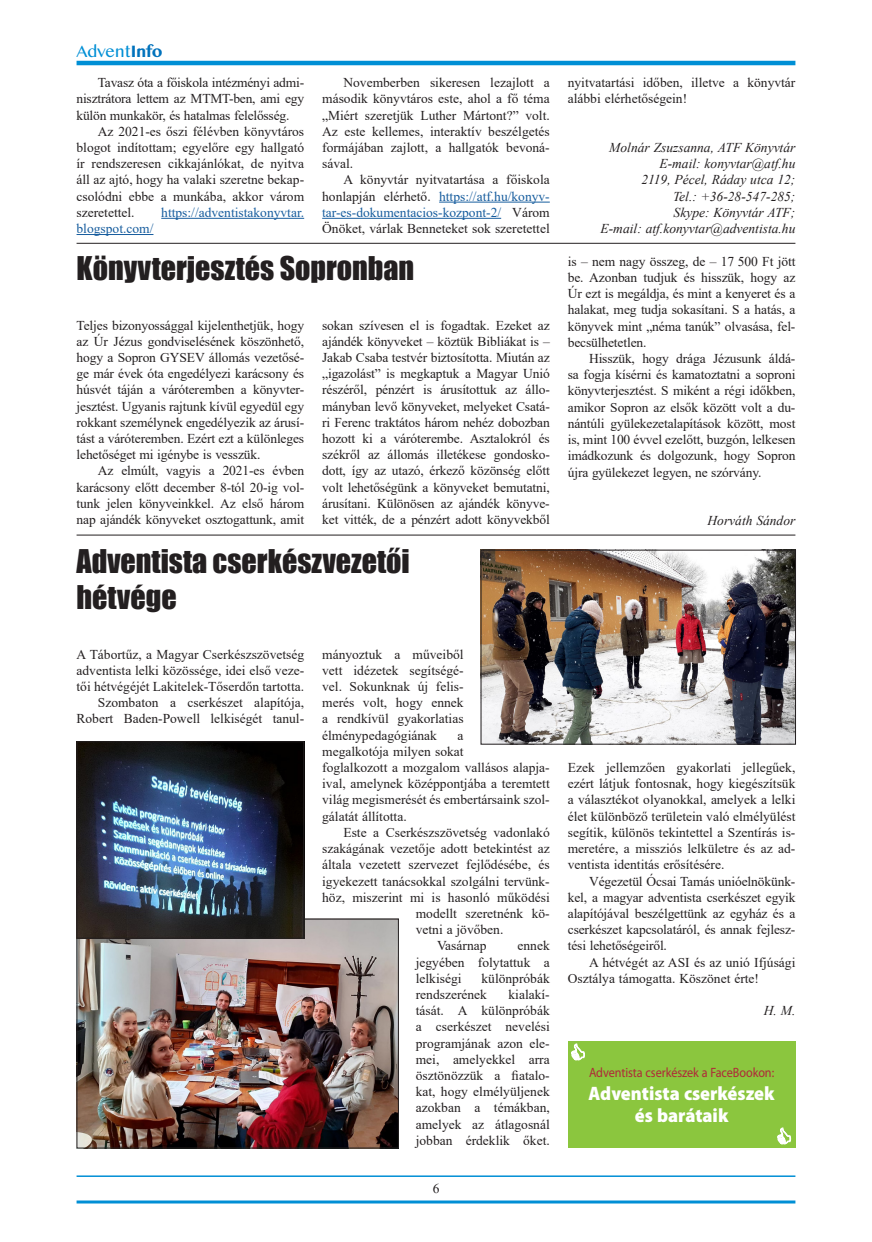
<style>
.page{position:relative;width:872px;height:1242px;background:#fff}
.page>*{position:absolute;margin:0;border:0;box-sizing:border-box;transform-origin:0 0}
.t1{font:30px/36px "Impact";color:#231f20}
.t2{font:900 semi-condensed 19.5px/22.5px "Myriad Pro";color:#fff;text-align:center}
.t3{font:15px "Bangla MN";letter-spacing:-.03em;color:#008fd5}
.t4{font:13.5px/16.2px "Times New Roman";color:#231f20;text-align:justify}
.t5{font:italic 13.5px/16.2px "Times New Roman";color:#231f20;text-align:right}
.t6{font:13.5px "Times New Roman";color:#175d9e}
.t7{font:13.5px "Myriad Pro";letter-spacing:-.005em;color:#af2938;scale:.9 1}
.s1{font-weight:700;color:#0072bc}
.s2{color:#175d9e}
</style>
<div class="page">
<hr style="left:77px;top:61px;width:718px;height:4px;background:#008fd5">
<hr style="left:77px;top:1175px;width:718px;height:2px;background:#008fd5">
<hr style="left:77px;top:1200px;width:718px;height:3px;background:#008fd5">
<hr style="left:161px;top:218px;width:143px;height:1px;background:#175d9e">
<hr style="left:77px;top:234px;width:76px;height:1px;background:#175d9e">
<hr style="left:439px;top:202px;width:111px;height:1px;background:#175d9e">
<hr style="left:322px;top:218px;width:179px;height:1px;background:#175d9e">
<hr style="left:77px;top:243px;width:718px;height:1px;background:#231f20">
<hr style="left:77px;top:535px;width:718px;height:1px;background:#231f20">
<img style="left:482px;top:552px;width:312px;height:190px">
<div style="left:480px;top:550px;width:316px;height:194px;border:1px solid #231f20"></div>
<img style="left:79px;top:920px;width:318px;height:226px">
<div style="left:77px;top:918px;width:322px;height:230px;border:1px solid #231f20"></div>
<img style="left:79px;top:743px;width:223px;height:193px">
<div style="left:77px;top:741px;width:227px;height:197px;border:1px solid #231f20"></div>
<div style="left:568px;top:1041px;width:227px;height:106px;background:#8bc63e"></div>
<p class="t3" style="left:77px;top:41px;width:87px">Advent<span class="s1">Info</span></p>
<p class="t4" style="left:77px;top:74px;width:229px;text-indent:21px">Tavasz óta a főiskola intézményi admi&shy;nisztrátora lettem az MTMT-ben, ami egy külön munkakör, és hatalmas felelősség.</p>
<p class="t4" style="left:77px;top:123px;width:229px;text-indent:21px">Az 2021-es őszi félévben könyvtáros blogot indítottam; egyelőre egy hallgató ír rendszeresen cikkajánlókat, de nyitva áll az ajtó, hogy ha valaki szeretne bekap&shy;csolódni ebbe a munkába, akkor várom szeretettel.</p>
<p class="t6" style="left:161px;top:203px;width:144px">https://adventistakonyvtar.</p>
<p class="t6" style="left:77px;top:219px;width:78px">blogspot.com/</p>
<p class="t4" style="left:322px;top:74px;width:229px;text-indent:21px">Novemberben sikeresen lezajlott a második könyvtáros este, ahol a fő téma „Miért szeretjük Luther Mártont?” volt.<br>Az este kellemes, interaktív beszélgetés formájában zajlott, a hallgatók bevoná&shy;sával.</p>
<p class="t4" style="left:322px;top:171px;width:229px;text-indent:21px">A könyvtár nyitvatartása a főiskola honlapján elérhető. <span class="s2">https://atf.hu/konyv&shy;tar-es-dokumentacios-kozpont-2/</span> Várom Önöket, várlak Benneteket sok szeretettel</p>
<h1 class="t1" style="left:77px;top:250px;width:339px">Könyvterjesztés Sopronban</h1>
<p class="t4" style="left:77px;top:316px;width:229px">Teljes bizonyossággal kijelenthetjük, hogy az Úr Jézus gondviselésének köszönhető, hogy a Sopron GYSEV állomás vezetősé&shy;ge már évek óta engedélyezi karácsony és húsvét táján a váróteremben a könyvter&shy;jesztést. Ugyanis rajtunk kívül egyedül egy rokkant személynek engedélyezik az árusí&shy;tást a váróteremben. Ezért ezt a különleges lehetőséget mi igénybe is vesszük.</p>
<p class="t4" style="left:77px;top:462px;width:229px;text-indent:21px">Az elmúlt, vagyis a 2021-es évben karácsony előtt december 8-tól 20-ig vol&shy;tunk jelen könyveinkkel. Az első három nap ajándék könyveket osztogattunk, amit</p>
<p class="t4" style="left:322px;top:316px;width:229px">sokan szívesen el is fogadtak. Ezeket az ajándék könyveket – köztük Bibliákat is – Jakab Csaba testvér biztosította. Miután az „igazolást” is megkaptuk a Magyar Unió részéről, pénzért is árusítottuk az állo&shy;mányban levő könyveket, melyeket Csatá&shy;ri Ferenc traktátos három nehéz dobozban hozott ki a váróterembe. Asztalokról és székről az állomás illetékese gondosko&shy;dott, így az utazó, érkező közönség előtt volt lehetőségünk a könyveket bemutatni, árusítani. Különösen az ajándék könyve&shy;ket vitték, de a pénzért adott könyvekből</p>
<h1 class="t1" style="left:77px;top:543px;width:335px">Adventista cserkészvezetői hétvége</h1>
<p class="t4" style="left:77px;top:645px;width:229px;text-align:right">A Tábortűz, a Magyar Cserkészszövetség adventista lelki közössége, idei első veze&shy;tői hétvégéjét Lakitelek-Tőserdőn tartotta.<br>Szombaton a cserkészet alapítója, Robert Baden-Powell lelkiségét tanul-</p>
<p class="t4" style="left:322px;top:645px;width:143px">mányoztuk a műveiből vett idézetek segítségé&shy;vel. Sokunknak új felis&shy;merés volt, hogy ennek a rendkívül gyakorlatias élménypedagógiának</p>
<p class="t4" style="left:322px;top:726px;width:229px;text-align:left;text-indent:135px">a<br>megalkotója milyen sokat<br>foglalkozott a mozgalom vallásos alapja&shy;ival, amelynek középpontjába a teremtett világ megismerését és embertársaink szol&shy;gálatát állította.</p>
<p class="t4" style="left:343px;top:824px;width:208px">Este a Cserkészszövetség vadonlakó</p>
<p class="t4" style="left:322px;top:840px;width:229px">szakágának vezetője adott betekintést az</p>
<p class="t4" style="left:322px;top:856px;width:229px">általa vezetett szervezet fejlődésébe, és</p>
<p class="t4" style="left:322px;top:872px;width:229px">igyekezett tanácsokkal szolgálni tervünk-</p>
<p class="t4" style="left:322px;top:888px;width:229px">höz, miszerint mi is hasonló működési</p>
<p class="t4" style="left:416px;top:905px;width:135px">modellt szeretnénk kö-</p>
<p class="t4" style="left:416px;top:921px;width:89px">vetni a jövőben.</p>
<p class="t4" style="left:437px;top:937px;width:51px">Vasárnap</p>
<p class="t4" style="left:416px;top:937px;width:135px;text-indent:102px">ennek jegyében folytattuk a lelkiségi</p>
<p class="t4" style="left:416px;top:969px;width:135px;text-indent:66px">különpróbák rendszerének</p>
<p class="t4" style="left:416px;top:986px;width:135px;text-indent:93px">kialakí&shy;tását. A különpróbák a cserkészet nevelési programjának azon ele&shy;mei, amelyekkel arra ösztönözzük a fiatalo&shy;kat, hogy elmélyüljenek azokban a témákban, amelyek az átlagosnál jobban érdeklik őket.</p>
<p class="t4" style="left:433px;top:1180px;width:8px">6</p>
<p class="t4" style="left:568px;top:74px;width:229px">nyitvatartási időben, illetve a könyvtár alábbi elérhetőségein!</p>
<p class="t5" style="left:600px;top:139px;width:196px">Molnár Zsuzsanna, ATF Könyvtár<br>E-mail: konyvtar@atf.hu<br>2119, Pécel, Ráday utca 12;<br>Tel.: +36-28-547-285;<br>Skype: Könyvtár ATF;<br>E-mail: atf.konyvtar@adventista.hu</p>
<p class="t4" style="left:568px;top:253px;width:229px">is – nem nagy összeg, de – 17 500 Ft jött be. Azonban tudjuk és hisszük, hogy az Úr ezt is megáldja, és mint a kenyeret és a halakat, meg tudja sokasítani. S a hatás, a könyvek mint „néma tanúk” olvasása, fel&shy;becsülhetetlen.</p>
<p class="t4" style="left:568px;top:350px;width:229px;text-indent:21px">Hisszük, hogy drága Jézusunk áldá&shy;sa fogja kísérni és kamatoztatni a soproni könyvterjesztést. S miként a régi időkben, amikor Sopron az elsők között volt a du&shy;nántúli gyülekezetalapítások között, most is, mint 100 évvel ezelőtt, buzgón, lelkesen imádkozunk és dolgozunk, hogy Sopron újra gyülekezet legyen, ne szórvány.</p>
<p class="t5" style="left:707px;top:512px;width:89px">Horváth Sándor</p>
<p class="t4" style="left:568px;top:759px;width:229px">Ezek jellemzően gyakorlati jellegűek, ezért látjuk fontosnak, hogy kiegészítsük a választékot olyanokkal, amelyek a lelki élet különböző területein való elmélyülést segítik, különös tekintettel a Szentírás is&shy;meretére, a missziós lelkületre és az ad&shy;ventista identitás erősítésére.</p>
<p class="t4" style="left:568px;top:872px;width:229px;text-indent:21px">Végezetül Ócsai Tamás unióelnökünk&shy;kel, a magyar adventista cserkészet egyik alapítójával beszélgettünk az egyház és a cserkészet kapcsolatáról, és annak fejlesz&shy;tési lehetőségeiről.</p>
<p class="t4" style="left:568px;top:953px;width:229px;text-indent:21px">A hétvégét az ASI és az unió Ifjúsági<br>Osztálya támogatta. Köszönet érte!</p>
<p class="t5" style="left:763px;top:1002px;width:33px">H. M.</p>
<p class="t7" style="left:589px;top:1064px;width:207px">Adventista cserkészek a FaceBookon:</p>
<h2 class="t2" style="left:588px;top:1081px;width:188px">Adventista cserkészek és barátaik</h2>
</div>
